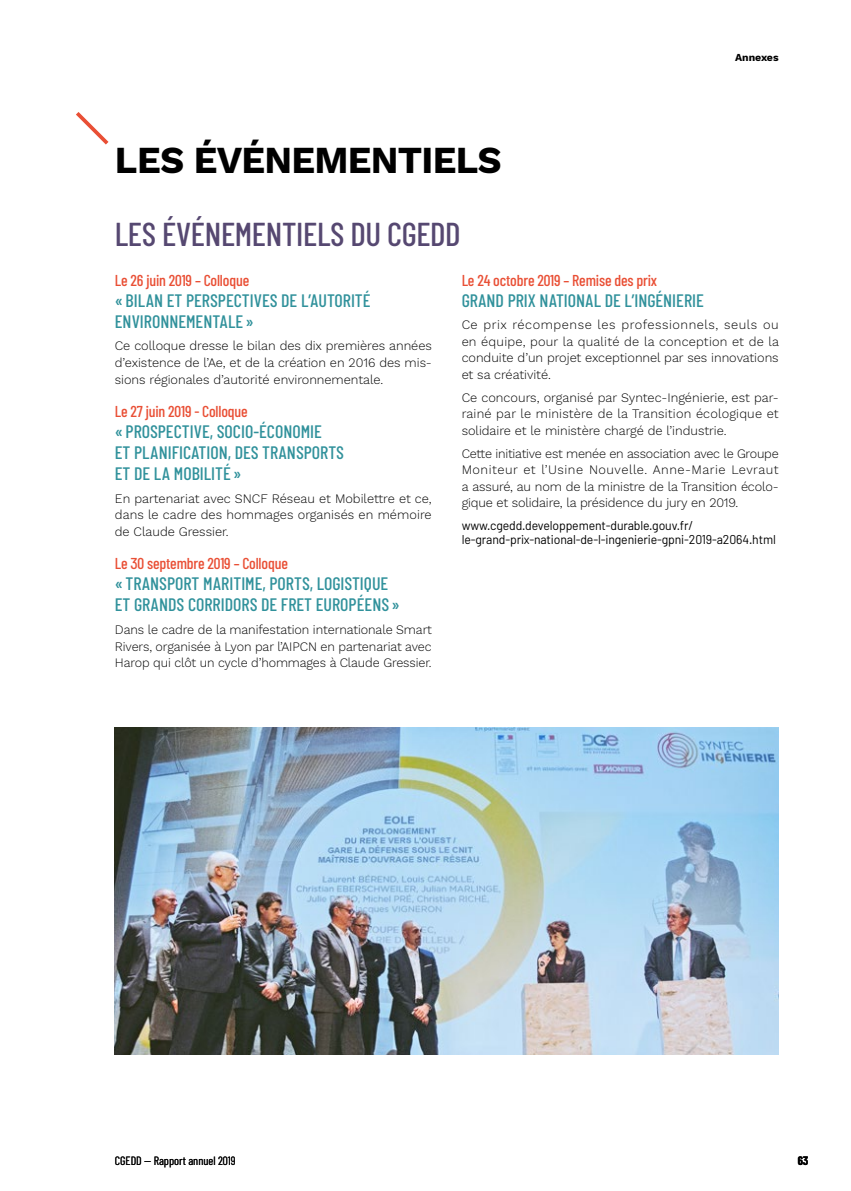
<style>
.page{position:relative;width:851px;height:1191px;background:#fff}
.page>*{position:absolute;margin:0;border:0;box-sizing:border-box;transform-origin:0 0}
.t1{font:700 37.5px "Work Sans";letter-spacing:-.02em;color:#000}
.t2{font:500 33px "Barlow Condensed";letter-spacing:-.01em;color:#564871}
.t3{font:500 18px/21px "Barlow Condensed";color:#30919b}
.t4{font:500 15.75px "Barlow Condensed";letter-spacing:-.01em;color:#e94f35}
.t5{font:300 12.75px/16.5px "Work Sans";letter-spacing:-.005em;color:#000;text-align:justify}
.t6{font:12.75px/14.1px "Barlow";letter-spacing:-.01em;color:#000;scale:.96 1}
.t7{font:12px "Barlow Condensed";color:#000}
.t8{font:700 12px "Barlow Condensed";color:#000}
.t9{font:700 10.5px "Work Sans";color:#000}
</style>
<div class="page">
<hr style="left:0;top:321px;width:1px;height:310px;background:#7e9bc0">
<svg style="left:76px;top:112px;width:33px;height:33px"></svg>
<img style="left:115px;top:727px;width:663px;height:327px">
<h1 class="t1" style="left:115px;top:138px;width:388px">LES ÉVÉNEMENTIELS</h1>
<p class="t9" style="left:735px;top:51px;width:45px">Annexes</p>
<h2 class="t2" style="left:115px;top:213px;width:347px">LES ÉVÉNEMENTIELS DU CGEDD</h2>
<p class="t4" style="left:115px;top:270px;width:136px">Le 26 juin 2019 – Colloque</p>
<h3 class="t3" style="left:115px;top:289px;width:257px">« BILAN ET PERSPECTIVES DE L’AUTORITÉ<br>ENVIRONNEMENTALE »</h3>
<p class="t5" style="left:115px;top:338px;width:318px">Ce colloque dresse le bilan des dix premières années d’existence de l’Ae, et de la création en 2016 des mis&shy;sions régionales d’autorité environnementale.</p>
<p class="t4" style="left:115px;top:401px;width:134px">Le 27 juin 2019 - Colloque</p>
<h3 class="t3" style="left:115px;top:420px;width:231px">« PROSPECTIVE, SOCIO-ÉCONOMIE<br>ET PLANIFICATION, DES TRANSPORTS<br>ET DE LA MOBILITÉ »</h3>
<p class="t5" style="left:115px;top:491px;width:318px">En partenariat avec SNCF Réseau et Mobilettre et ce, dans le cadre des hommages organisés en mémoire de Claude Gressier.</p>
<p class="t4" style="left:115px;top:554px;width:174px">Le 30 septembre 2019 – Colloque</p>
<h3 class="t3" style="left:115px;top:573px;width:286px">« TRANSPORT MARITIME, PORTS, LOGISTIQUE<br>ET GRANDS CORRIDORS DE FRET EUROPÉENS »</h3>
<p class="t5" style="left:115px;top:622px;width:318px">Dans le cadre de la manifestation internationale Smart Rivers, organisée à Lyon par l’AIPCN en partenariat avec Harop qui clôt un cycle d’hommages à Claude Gressier.</p>
<p class="t4" style="left:461px;top:270px;width:197px">Le 24 octobre 2019 – Remise des prix</p>
<h3 class="t3" style="left:461px;top:289px;width:244px">GRAND PRIX NATIONAL DE L’INGÉNIERIE</h3>
<p class="t5" style="left:461px;top:317px;width:319px">Ce prix récompense les professionnels, seuls ou en équipe, pour la qualité de la conception et de la conduite d’un projet exceptionnel par ses innovations et sa créativité.</p>
<p class="t5" style="left:461px;top:390px;width:318px">Ce concours, organisé par Syntec-Ingénierie, est par&shy;rainé par le ministère de la Transition écologique et solidaire et le ministère chargé de l’industrie.</p>
<p class="t5" style="left:461px;top:446px;width:318px">Cette initiative est menée en association avec le Groupe Moniteur et l’Usine Nouvelle. Anne-Marie Levraut a assuré, au nom de la ministre de la Transition écolo&shy;gique et solidaire, la présidence du jury en 2019.</p>
<p class="t6" style="left:461px;top:518px;width:329px">www.cgedd.developpement-durable.gouv.fr/ le-grand-prix-national-de-l-ingenierie-gpni-2019-a2064.html</p>
<p class="t7" style="left:115px;top:1152px;width:122px">CGEDD — Rapport annuel 2019</p>
<p class="t8" style="left:797px;top:1153px;width:12px">63</p>
</div>
